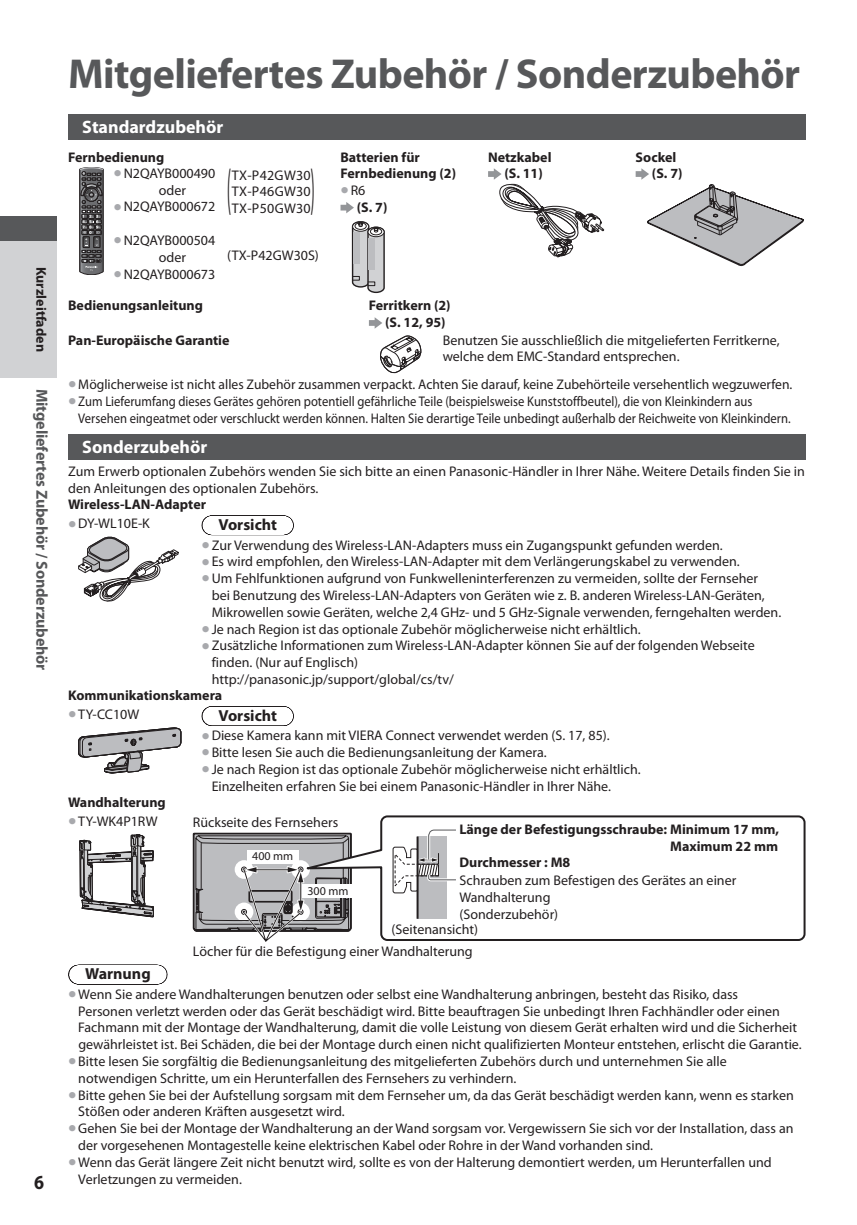
<style>
.page{position:relative;width:857px;height:1225px;background:#fff}
.page>*{position:absolute;margin:0;border:0;box-sizing:border-box;transform-origin:0 0}
.t1{font:56.8px "Myriad Pro";color:#231f20;scale:.24 1}
.t2{font:700 42px "Myriad Pro";letter-spacing:-.015em;color:#57585a}
.t3{font:700 20px "Myriad Pro";color:#231f20;scale:.9 1}
.t4{font:700 18px "Myriad Pro";color:#fff}
.t5{font:700 16px "Myriad Pro";letter-spacing:-.01em;color:#57585a}
.t6{font:700 16px "Myriad Pro";color:#231f20}
.t7{font:14px/16.8px "Myriad Pro";color:#231f20}
.t8{font:700 14px/16.8px "Myriad Pro";color:#231f20}
.t9{font:14px/16.8px "Myriad Pro";color:#231f20;scale:.9 1}
.t10{font:12px "Myriad Pro";color:#231f20}
.s1{font-weight:400;font-size:30px;color:#a8a9ad}
.s2{font-weight:400}
.s3{font-size:30px;color:#a8a9ad}
</style>
<div class="page">
<div style="left:0;top:216px;width:57px;height:25px;background:#57585a"></div>
<div style="left:0;top:241px;width:57px;height:136px;background:#d1d2d4"></div>
<div style="left:68px;top:114px;width:737px;height:26px;background:#57585a"></div>
<svg style="left:340px;top:202px;width:14px;height:11px"></svg>
<svg style="left:79px;top:167px;width:24px;height:108px;background:#585658"></svg>
<svg style="left:488px;top:168px;width:115px;height:89px"></svg>
<svg style="left:635px;top:168px;width:168px;height:98px"></svg>
<svg style="left:351px;top:221px;width:33px;height:72px;background:#b6b6b7"></svg>
<svg style="left:369px;top:317px;width:13px;height:12px"></svg>
<svg style="left:380px;top:335px;width:41px;height:39px"></svg>
<div style="left:68px;top:434px;width:737px;height:25px;background:#57585a"></div>
<svg style="left:211px;top:515px;width:73px;height:20px"></svg>
<svg style="left:78px;top:536px;width:100px;height:66px"></svg>
<svg style="left:211px;top:706px;width:73px;height:20px"></svg>
<svg style="left:352px;top:815px;width:454px;height:126px"></svg>
<div style="left:417px;top:836px;width:29px;height:82px;background:#bcbdc0"></div>
<hr style="left:416px;top:836px;width:2px;height:82px;background:#231f20">
<svg style="left:193px;top:832px;width:159px;height:110px"></svg>
<div style="left:247px;top:850px;width:51px;height:14px;background:#fff"></div>
<div style="left:459px;top:822px;width:340px;height:45px;background:#fff"></div>
<div style="left:302px;top:884px;width:51px;height:14px;background:#fff"></div>
<svg style="left:392px;top:827px;width:66px;height:67px"></svg>
<div style="left:391px;top:922px;width:386px;height:12px;background:#fff"></div>
<svg style="left:74px;top:727px;width:107px;height:258px"></svg>
<p class="t8" style="left:48px;top:267px;width:86px;rotate:90deg">Kurzleitfaden</p>
<p class="t5" style="left:48px;top:389px;width:283px;rotate:90deg">Mitgeliefertes Zubehör / Sonderzubehör</p>
<h3 class="t3" style="left:34px;top:1174px;width:13px">6</h3>
<h2 class="t2" style="left:68px;top:58px;width:733px">Mitgeliefertes Zubehör / Sonderzubehör</h2>
<p class="t4" style="left:82px;top:120px;width:142px">Standardzubehör</p>
<p class="t8" style="left:68px;top:150px;width:98px">Fernbedienung</p>
<p class="t8" style="left:340px;top:150px;width:117px">Batterien für<br>Fernbedienung (2)</p>
<p class="t8" style="left:356px;top:183px;width:32px;text-indent:-16px"><span class="s1">•</span> <span class="s2">R6<br></span>(S. 7)</p>
<p class="t8" style="left:488px;top:150px;width:65px;text-align:center">Netzkabel (S. 11)</p>
<p class="t8" style="left:635px;top:150px;width:42px">Sockel</p>
<p class="t7" style="left:113px;top:166px;width:103px"><span class="s3">•</span> N2QAYB000490</p>
<p class="t8" style="left:651px;top:166px;width:32px">(S. 7)</p>
<p class="t7" style="left:159px;top:182px;width:29px">oder</p>
<p class="t7" style="left:113px;top:199px;width:103px"><span class="s3">•</span> N2QAYB000672</p>
<p class="t7" style="left:159px;top:233px;width:58px;text-indent:-45px"><span class="s3">•</span> N2QAYB000504 oder</p>
<p class="t7" style="left:113px;top:266px;width:103px"><span class="s3">•</span> N2QAYB000673</p>
<h1 class="t1" style="left:227px;top:167px;width:17px">(</h1>
<h1 class="t1" style="left:310px;top:167px;width:17px">)</h1>
<p class="t7" style="left:232px;top:168px;width:80px;text-align:justify">TX-P42GW30<br>TX-P46GW30<br>TX-P50GW30</p>
<p class="t7" style="left:227px;top:248px;width:93px">(TX-P42GW30S)</p>
<p class="t8" style="left:68px;top:298px;width:136px">Bedienungsanleitung</p>
<p class="t8" style="left:385px;top:298px;width:67px;text-indent:-16px">Ferritkern (2) (S. 12, 95)</p>
<p class="t8" style="left:68px;top:333px;width:163px">Pan-Europäische Garantie</p>
<p class="t7" style="left:442px;top:333px;width:338px">Benutzen Sie ausschließlich die mitgelieferten Ferritkerne, welche dem EMC-Standard entsprechen.</p>
<p class="t7" style="left:68px;top:377px;width:725px"><span class="s3">•</span> Möglicherweise ist nicht alles Zubehör zusammen verpackt. Achten Sie darauf, keine Zubehörteile versehentlich wegzuwerfen.</p>
<p class="t9" style="left:78px;top:394px;width:792px;text-indent:-10px"><span class="s3">•</span> Zum Lieferumfang dieses Gerätes gehören potentiell gefährliche Teile (beispielsweise Kunststoffbeutel), die von Kleinkindern aus<br>Versehen eingeatmet oder verschluckt werden können. Halten Sie derartige Teile unbedingt außerhalb der Reichweite von Kleinkindern.</p>
<p class="t4" style="left:82px;top:440px;width:127px">Sonderzubehör</p>
<p class="t7" style="left:68px;top:464px;width:737px">Zum Erwerb optionalen Zubehörs wenden Sie sich bitte an einen Panasonic-Händler in Ihrer Nähe. Weitere Details finden Sie in den Anleitungen des optionalen Zubehörs.</p>
<p class="t8" style="left:68px;top:497px;width:139px">Wireless-LAN-Adapter</p>
<p class="t7" style="left:68px;top:516px;width:83px"><span class="s3">•</span> DY-WL10E-K</p>
<p class="t6" style="left:218px;top:518px;width:60px">Vorsicht</p>
<p class="t7" style="left:201px;top:537px;width:522px"><span class="s3">•</span> Zur Verwendung des Wireless-LAN-Adapters muss ein Zugangspunkt gefunden werden.</p>
<p class="t7" style="left:201px;top:554px;width:539px"><span class="s3">•</span> Es wird empfohlen, den Wireless-LAN-Adapter mit dem Verlängerungskabel zu verwenden.</p>
<p class="t7" style="left:211px;top:571px;width:570px;text-indent:-10px"><span class="s3">•</span> Um Fehlfunktionen aufgrund von Funkwelleninterferenzen zu vermeiden, sollte der Fernseher<br>bei Benutzung des Wireless-LAN-Adapters von Geräten wie z. B. anderen Wireless-LAN-Geräten,<br>Mikrowellen sowie Geräten, welche 2,4 GHz- und 5 GHz-Signale verwenden, ferngehalten werden.</p>
<p class="t7" style="left:201px;top:621px;width:440px"><span class="s3">•</span> Je nach Region ist das optionale Zubehör möglicherweise nicht erhältlich.</p>
<p class="t7" style="left:211px;top:638px;width:544px;text-indent:-10px"><span class="s3">•</span> Zusätzliche Informationen zum Wireless-LAN-Adapter können Sie auf der folgenden Webseite finden. (Nur auf Englisch)<br>http://panasonic.jp/support/global/cs/tv/</p>
<p class="t8" style="left:68px;top:688px;width:156px">Kommunikationskamera</p>
<p class="t7" style="left:68px;top:707px;width:73px"><span class="s3">•</span> TY-CC10W</p>
<p class="t6" style="left:218px;top:709px;width:60px">Vorsicht</p>
<p class="t7" style="left:201px;top:728px;width:409px"><span class="s3">•</span> Diese Kamera kann mit VIERA Connect verwendet werden (S. 17, 85).</p>
<p class="t7" style="left:201px;top:745px;width:346px"><span class="s3">•</span> Bitte lesen Sie auch die Bedienungsanleitung der Kamera.</p>
<p class="t7" style="left:211px;top:762px;width:430px;text-indent:-10px"><span class="s3">•</span> Je nach Region ist das optionale Zubehör möglicherweise nicht erhältlich.<br>Einzelheiten erfahren Sie bei einem Panasonic-Händler in Ihrer Nähe.</p>
<p class="t8" style="left:68px;top:795px;width:99px">Wandhalterung</p>
<p class="t7" style="left:68px;top:814px;width:91px"><span class="s3">•</span> TY-WK4P1RW</p>
<p class="t7" style="left:193px;top:815px;width:147px">Rückseite des Fernsehers</p>
<p class="t8" style="left:459px;top:822px;width:321px">Länge der Befestigungsschraube: Minimum 17 mm,</p>
<p class="t8" style="left:669px;top:838px;width:109px">Maximum 22 mm</p>
<p class="t8" style="left:459px;top:855px;width:112px">Durchmesser : M8</p>
<p class="t10" style="left:252px;top:852px;width:43px">400 mm</p>
<p class="t10" style="left:307px;top:886px;width:43px">300 mm</p>
<p class="t7" style="left:459px;top:873px;width:278px">Schrauben zum Befestigen des Gerätes an einer<br>Wandhalterung<br>(Sonderzubehör)</p>
<p class="t7" style="left:391px;top:922px;width:88px">(Seitenansicht)</p>
<p class="t7" style="left:193px;top:944px;width:281px">Löcher für die Befestigung einer Wandhalterung</p>
<p class="t6" style="left:85px;top:968px;width:67px">Warnung</p>
<p class="t7" style="left:78px;top:986px;width:724px;text-indent:-10px"><span class="s3">•</span> Wenn Sie andere Wandhalterungen benutzen oder selbst eine Wandhalterung anbringen, besteht das Risiko, dass<br>Personen verletzt werden oder das Gerät beschädigt wird. Bitte beauftragen Sie unbedingt Ihren Fachhändler oder einen Fachmann mit der Montage der Wandhalterung, damit die volle Leistung von diesem Gerät erhalten wird und die Sicherheit gewährleistet ist. Bei Schäden, die bei der Montage durch einen nicht qualifizierten Monteur entstehen, erlischt die Garantie.</p>
<p class="t7" style="left:78px;top:1054px;width:649px;text-indent:-10px"><span class="s3">•</span> Bitte lesen Sie sorgfältig die Bedienungsanleitung des mitgelieferten Zubehörs durch und unternehmen Sie alle notwendigen Schritte, um ein Herunterfallen des Fernsehers zu verhindern.</p>
<p class="t7" style="left:78px;top:1087px;width:716px;text-indent:-10px"><span class="s3">•</span> Bitte gehen Sie bei der Aufstellung sorgsam mit dem Fernseher um, da das Gerät beschädigt werden kann, wenn es starken<br>Stößen oder anderen Kräften ausgesetzt wird.</p>
<p class="t7" style="left:78px;top:1121px;width:716px;text-indent:-10px"><span class="s3">•</span> Gehen Sie bei der Montage der Wandhalterung an der Wand sorgsam vor. Vergewissern Sie sich vor der Installation, dass an der vorgesehenen Montagestelle keine elektrischen Kabel oder Rohre in der Wand vorhanden sind.</p>
<p class="t7" style="left:78px;top:1154px;width:694px;text-indent:-10px"><span class="s3">•</span> Wenn das Gerät längere Zeit nicht benutzt wird, sollte es von der Halterung demontiert werden, um Herunterfallen und<br>Verletzungen zu vermeiden.</p>
</div>
